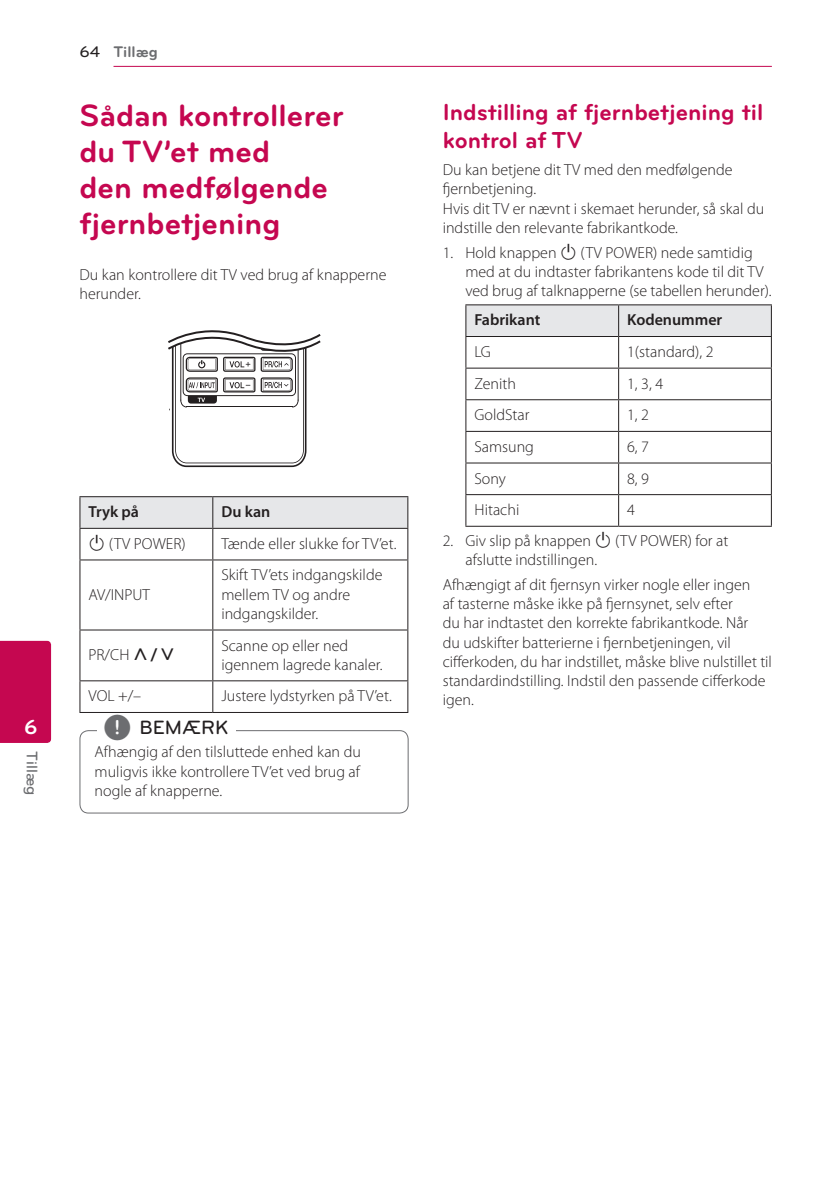
<style>
.page{position:relative;width:840px;height:1191px;background:#fff}
.page>*{position:absolute;margin:0;border:0;box-sizing:border-box;transform-origin:0 0}
.Title_1{font:700 32px/36px "Bryant LG";color:#c50750}
.Title_2{font:700 24px/28px "Bryant LG";color:#c50750}
.t1{font:700 21px "Bryant LG";color:#fff}
.t2{font:500 20px "Bryant LG";color:#231f20}
.Content_text_Light{font:300 16px/19.2px "Myriad Pro";color:#231f20}
.Content_text_Num{font:300 16px/19.2px "Myriad Pro";color:#231f20}
.Content_text_Light-2{font:600 16px "Myriad Pro";color:#231f20}
.Chapter_Title_Top_L{font:700 16px "Bryant LG";color:#6c6d70}
.Chapter_Title_Side{font:500 16px "Bryant LG";color:#6c6d70}
.Page_No_left{font:500 16px "Bryant LG";color:#231f20}
.s1{font-family:"UPSYS Common";font-weight:400}
.s2{font-family:"UPSYS Common";font-weight:400;font-size:30px;color:#6c6d70}
</style>
<div class="page">
<hr style="left:113px;top:66px;width:658px;height:1px;background:#c50750">
<div style="left:0;top:641px;width:51px;height:102px;background:#c50750"></div>
<svg style="left:168px;top:330px;width:153px;height:137px"></svg>
<svg style="left:80px;top:497px;width:327px;height:31px"></svg>
<hr style="left:79px;top:496px;width:134px;height:1px;background:#231f20">
<hr style="left:79px;top:497px;width:1px;height:31px;background:#231f20">
<hr style="left:213px;top:496px;width:195px;height:1px;background:#231f20">
<hr style="left:212px;top:497px;width:1px;height:31px;background:#231f20">
<hr style="left:407px;top:497px;width:1px;height:31px;background:#231f20">
<hr style="left:79px;top:528px;width:134px;height:1px;background:#231f20">
<hr style="left:79px;top:529px;width:1px;height:30px;background:#231f20">
<hr style="left:213px;top:528px;width:195px;height:1px;background:#231f20">
<hr style="left:212px;top:529px;width:1px;height:30px;background:#231f20">
<hr style="left:407px;top:529px;width:1px;height:30px;background:#231f20">
<hr style="left:79px;top:559px;width:134px;height:1px;background:#231f20">
<hr style="left:79px;top:560px;width:1px;height:69px;background:#231f20">
<hr style="left:213px;top:559px;width:195px;height:1px;background:#231f20">
<hr style="left:212px;top:560px;width:1px;height:69px;background:#231f20">
<hr style="left:407px;top:560px;width:1px;height:69px;background:#231f20">
<hr style="left:79px;top:629px;width:134px;height:1px;background:#231f20">
<hr style="left:79px;top:630px;width:1px;height:50px;background:#231f20">
<hr style="left:213px;top:629px;width:195px;height:1px;background:#231f20">
<hr style="left:212px;top:630px;width:1px;height:50px;background:#231f20">
<hr style="left:407px;top:630px;width:1px;height:50px;background:#231f20">
<hr style="left:79px;top:680px;width:134px;height:1px;background:#231f20">
<hr style="left:79px;top:681px;width:1px;height:31px;background:#231f20">
<hr style="left:213px;top:680px;width:195px;height:1px;background:#231f20">
<hr style="left:212px;top:681px;width:1px;height:31px;background:#231f20">
<hr style="left:407px;top:681px;width:1px;height:31px;background:#231f20">
<hr style="left:79px;top:712px;width:134px;height:1px;background:#231f20">
<hr style="left:213px;top:712px;width:195px;height:1px;background:#231f20">
<div style="left:79px;top:730px;width:329px;height:83px;border:1px solid #6c6d70;border-radius:9px"></div>
<div style="left:97px;top:724px;width:139px;height:20px;background:#fff"></div>
<div style="left:466px;top:305px;width:304px;height:31px;background:#e6e7e9"></div>
<hr style="left:465px;top:304px;width:153px;height:1px;background:#231f20">
<hr style="left:465px;top:305px;width:1px;height:31px;background:#231f20">
<hr style="left:618px;top:304px;width:153px;height:1px;background:#231f20">
<hr style="left:617px;top:305px;width:1px;height:31px;background:#231f20">
<hr style="left:770px;top:305px;width:1px;height:31px;background:#231f20">
<hr style="left:465px;top:336px;width:153px;height:1px;background:#231f20">
<hr style="left:465px;top:337px;width:1px;height:30px;background:#231f20">
<hr style="left:618px;top:336px;width:153px;height:1px;background:#231f20">
<hr style="left:617px;top:337px;width:1px;height:30px;background:#231f20">
<hr style="left:770px;top:337px;width:1px;height:30px;background:#231f20">
<hr style="left:465px;top:367px;width:153px;height:1px;background:#231f20">
<hr style="left:465px;top:368px;width:1px;height:31px;background:#231f20">
<hr style="left:618px;top:367px;width:153px;height:1px;background:#231f20">
<hr style="left:617px;top:368px;width:1px;height:31px;background:#231f20">
<hr style="left:770px;top:368px;width:1px;height:31px;background:#231f20">
<hr style="left:465px;top:399px;width:153px;height:1px;background:#231f20">
<hr style="left:465px;top:400px;width:1px;height:31px;background:#231f20">
<hr style="left:618px;top:399px;width:153px;height:1px;background:#231f20">
<hr style="left:617px;top:400px;width:1px;height:31px;background:#231f20">
<hr style="left:770px;top:400px;width:1px;height:31px;background:#231f20">
<hr style="left:465px;top:431px;width:153px;height:1px;background:#231f20">
<hr style="left:465px;top:432px;width:1px;height:30px;background:#231f20">
<hr style="left:618px;top:431px;width:153px;height:1px;background:#231f20">
<hr style="left:617px;top:432px;width:1px;height:30px;background:#231f20">
<hr style="left:770px;top:432px;width:1px;height:30px;background:#231f20">
<hr style="left:465px;top:462px;width:153px;height:1px;background:#231f20">
<hr style="left:465px;top:463px;width:1px;height:31px;background:#231f20">
<hr style="left:618px;top:462px;width:153px;height:1px;background:#231f20">
<hr style="left:617px;top:463px;width:1px;height:31px;background:#231f20">
<hr style="left:770px;top:463px;width:1px;height:31px;background:#231f20">
<hr style="left:465px;top:494px;width:153px;height:1px;background:#231f20">
<hr style="left:465px;top:495px;width:1px;height:31px;background:#231f20">
<hr style="left:618px;top:494px;width:153px;height:1px;background:#231f20">
<hr style="left:617px;top:495px;width:1px;height:31px;background:#231f20">
<hr style="left:770px;top:495px;width:1px;height:31px;background:#231f20">
<hr style="left:465px;top:526px;width:153px;height:1px;background:#231f20">
<hr style="left:618px;top:526px;width:153px;height:1px;background:#231f20">
<p class="Page_No_left" style="left:79px;top:42px;width:22px">64</p>
<p class="Chapter_Title_Top_L" style="left:113px;top:42px;width:46px">Tillæg</p>
<p class="Title_1" style="left:79px;top:97px;width:265px">Sådan kontrollerer du TV’et med<br>den medfølgende fjernbetjening</p>
<p class="Content_text_Light" style="left:79px;top:264px;width:308px">Du kan kontrollere dit TV ved brug af knapperne herunder.</p>
<p class="t1" style="left:24px;top:714px;width:15px">6</p>
<p class="Chapter_Title_Side" style="left:42px;top:751px;width:45px;rotate:90deg">Tillæg</p>
<p class="Content_text_Light-2" style="left:88px;top:501px;width:52px">Tryk på</p>
<p class="Content_text_Light-2" style="left:221px;top:501px;width:51px">Du kan</p>
<p class="Content_text_Light" style="left:88px;top:534px;width:99px"><span class="s1">1</span> (TV POWER)</p>
<p class="Content_text_Light" style="left:221px;top:534px;width:176px">Tænde eller slukke for TV’et.</p>
<p class="Content_text_Light" style="left:88px;top:584px;width:63px">AV/INPUT</p>
<p class="Content_text_Light" style="left:221px;top:565px;width:163px">Skift TV’ets indgangskilde mellem TV og andre indgangskilder.</p>
<p class="Content_text_Light" style="left:88px;top:645px;width:88px">PR/CH <span class="s1">W/S</span></p>
<p class="Content_text_Light" style="left:221px;top:635px;width:163px">Scanne op eller ned igennem lagrede kanaler.</p>
<p class="Content_text_Light" style="left:88px;top:686px;width:54px">VOL +/–</p>
<p class="Content_text_Light" style="left:221px;top:686px;width:172px">Justere lydstyrken på TV’et.</p>
<p class="t2" style="left:103px;top:715px;width:127px"><span class="s2">,</span> BEMÆRK</p>
<p class="Content_text_Light" style="left:95px;top:742px;width:268px;text-align:justify">Afhængig af den tilsluttede enhed kan du muligvis ikke kontrollere TV’et ved brug af nogle af knapperne.</p>
<p class="Title_2" style="left:442px;top:98px;width:322px">Indstilling af fjernbetjening til kontrol af TV</p>
<p class="Content_text_Light" style="left:442px;top:160px;width:323px">Du kan betjene dit TV med den medfølgende fjernbetjening.<br>Hvis dit TV er nævnt i skemaet herunder, så skal du indstille den relevante fabrikantkode.</p>
<p class="Content_text_Num" style="left:465px;top:243px;width:307px;text-indent:-23px">1. Hold knappen <span class="s1">1</span> (TV POWER) nede samtidig med at du indtaster fabrikantens kode til dit TV ved brug af talknapperne (se tabellen herunder).</p>
<p class="Content_text_Light-2" style="left:474px;top:310px;width:67px">Fabrikant</p>
<p class="Content_text_Light-2" style="left:626px;top:310px;width:97px">Kodenummer</p>
<p class="Content_text_Light" style="left:474px;top:342px;width:18px">LG</p>
<p class="Content_text_Light" style="left:626px;top:342px;width:88px">1(standard), 2</p>
<p class="Content_text_Light" style="left:474px;top:373px;width:43px">Zenith</p>
<p class="Content_text_Light" style="left:626px;top:373px;width:37px">1, 3, 4</p>
<p class="Content_text_Light" style="left:474px;top:405px;width:57px">GoldStar</p>
<p class="Content_text_Light" style="left:626px;top:405px;width:23px">1, 2</p>
<p class="Content_text_Light" style="left:474px;top:437px;width:61px">Samsung</p>
<p class="Content_text_Light" style="left:626px;top:437px;width:23px">6, 7</p>
<p class="Content_text_Light" style="left:474px;top:468px;width:33px">Sony</p>
<p class="Content_text_Light" style="left:626px;top:468px;width:23px">8, 9</p>
<p class="Content_text_Light" style="left:474px;top:500px;width:46px">Hitachi</p>
<p class="Content_text_Light" style="left:626px;top:500px;width:9px">4</p>
<p class="Content_text_Num" style="left:465px;top:531px;width:264px;text-indent:-23px">2. Giv slip på knappen <span class="s1">1</span> (TV POWER) for at afslutte indstillingen.</p>
<p class="Content_text_Light" style="left:442px;top:575px;width:330px">Afhængigt af dit fjernsyn virker nogle eller ingen<br>af tasterne måske ikke på fjernsynet, selv efter<br>du har indtastet den korrekte fabrikantkode. Når<br>du udskifter batterierne i fjernbetjeningen, vil cifferkoden, du har indstillet, måske blive nulstillet til standardindstilling. Indstil den passende cifferkode igen.</p>
</div>
